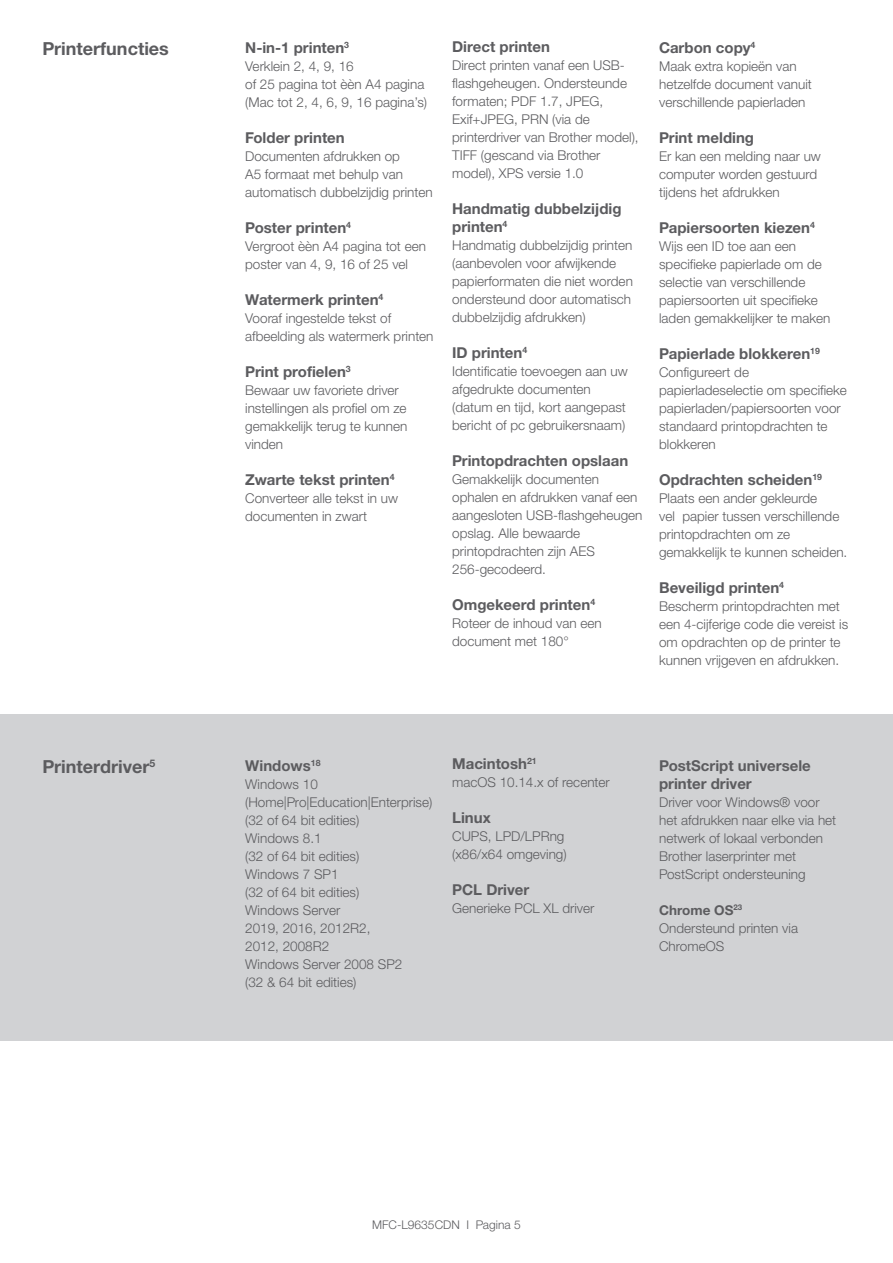
<style>
.page{position:relative;width:893px;height:1263px;background:#fff}
.page>*{position:absolute;margin:0;border:0;box-sizing:border-box;transform-origin:0 0}
.Body{font:700 18px "Helvetica Neue LTW1 G";color:#5c5c5f}
.Body-2{font:700 15px/18px "Helvetica Neue LTW1 G";color:#5c5c5f}
.Body-3{font:300 13.5px/18px "Helvetica Neue LTW1 G";color:#5c5c5f}
.Body-4{font:700 13.5px "Helvetica Neue LTW1 G";color:#5c5c5f}
.Body-5{font:300 12px "Helvetica Neue LTW1 G";color:#5c5c5f}
</style>
<div class="page">
<div style="left:0;top:715px;width:893px;height:326px;background:#d1d2d4"></div>
<p class="Body" style="left:43px;top:38px;width:128px">Printerfuncties</p>
<p class="Body-2" style="left:245px;top:39px;width:105px">N-in-1 printen<sup>3</sup></p>
<p class="Body-3" style="left:245px;top:57px;width:110px">Verklein 2, 4, 9, 16</p>
<p class="Body-3" style="left:245px;top:75px;width:184px">of 25 pagina tot èèn A4 pagina (Mac tot 2, 4, 6, 9, 16 pagina’s)</p>
<p class="Body-2" style="left:245px;top:129px;width:101px">Folder printen</p>
<p class="Body-3" style="left:245px;top:147px;width:189px">Documenten afdrukken op<br>A5 formaat met behulp van automatisch dubbelzijdig printen</p>
<p class="Body-2" style="left:245px;top:219px;width:107px">Poster printen<sup>4</sup></p>
<p class="Body-3" style="left:245px;top:237px;width:182px">Vergroot èèn A4 pagina tot een poster van 4, 9, 16 of 25 vel</p>
<p class="Body-2" style="left:245px;top:291px;width:140px">Watermerk printen<sup>4</sup></p>
<p class="Body-3" style="left:245px;top:309px;width:190px">Vooraf ingestelde tekst of afbeelding als watermerk printen</p>
<p class="Body-2" style="left:245px;top:363px;width:107px">Print profielen<sup>3</sup></p>
<p class="Body-3" style="left:245px;top:381px;width:155px">Bewaar uw favoriete driver</p>
<p class="Body-3" style="left:245px;top:399px;width:164px;text-align:justify">instellingen als profiel om ze gemakkelijk terug te kunnen vinden</p>
<p class="Body-2" style="left:245px;top:471px;width:151px">Zwarte tekst printen<sup>4</sup></p>
<p class="Body-3" style="left:245px;top:489px;width:154px">Converteer alle tekst in uw documenten in zwart</p>
<p class="Body-2" style="left:452px;top:37px;width:99px">Direct printen</p>
<p class="Body-3" style="left:452px;top:56px;width:188px">Direct printen vanaf een USB&shy;flashgeheugen. Ondersteunde formaten; PDF 1.7, JPEG,<br>Exif+JPEG, PRN (via de printerdriver van Brother model),<br>TIFF (gescand via Brother model), XPS versie 1.0</p>
<p class="Body-2" style="left:452px;top:199px;width:171px">Handmatig dubbelzijdig printen<sup>4</sup></p>
<p class="Body-3" style="left:452px;top:236px;width:182px">Handmatig dubbelzijdig printen</p>
<p class="Body-3" style="left:452px;top:254px;width:182px">(aanbevolen voor afwijkende papierformaten die niet worden ondersteund door automatisch dubbelzijdig afdrukken)</p>
<p class="Body-2" style="left:452px;top:343px;width:77px">ID printen<sup>4</sup></p>
<p class="Body-3" style="left:452px;top:362px;width:177px">Identificatie toevoegen aan uw</p>
<p class="Body-3" style="left:452px;top:380px;width:140px">afgedrukte documenten</p>
<p class="Body-3" style="left:452px;top:398px;width:175px">(datum en tijd, kort aangepast bericht of pc gebruikersnaam)</p>
<p class="Body-2" style="left:452px;top:451px;width:178px">Printopdrachten opslaan</p>
<p class="Body-3" style="left:452px;top:470px;width:192px">Gemakkelijk documenten ophalen en afdrukken vanaf een aangesloten USB-flashgeheugen opslag. Alle bewaarde printopdrachten zijn AES<br>256-gecodeerd.</p>
<p class="Body-2" style="left:452px;top:595px;width:145px">Omgekeerd printen<sup>4</sup></p>
<p class="Body-3" style="left:452px;top:614px;width:151px">Roteer de inhoud van een document met 180°</p>
<p class="Body-2" style="left:659px;top:39px;width:98px">Carbon copy<sup>4</sup></p>
<p class="Body-3" style="left:659px;top:57px;width:154px">Maak extra kopieën van hetzelfde document vanuit verschillende papierladen</p>
<p class="Body-2" style="left:659px;top:129px;width:96px">Print melding</p>
<p class="Body-3" style="left:659px;top:147px;width:163px">Er kan een melding naar uw computer worden gestuurd tijdens het afdrukken</p>
<p class="Body-2" style="left:659px;top:219px;width:157px">Papiersoorten kiezen<sup>4</sup></p>
<p class="Body-3" style="left:659px;top:237px;width:173px">Wijs een ID toe aan een specifieke papierlade om de selectie van verschillende papiersoorten uit specifieke laden gemakkelijker te maken</p>
<p class="Body-2" style="left:659px;top:345px;width:162px">Papierlade blokkeren<sup>19</sup></p>
<p class="Body-3" style="left:659px;top:363px;width:189px">Configureert de papierladeselectie om specifieke papierladen/papiersoorten voor standaard printopdrachten te blokkeren</p>
<p class="Body-2" style="left:659px;top:471px;width:165px">Opdrachten scheiden<sup>19</sup></p>
<p class="Body-3" style="left:659px;top:489px;width:190px">Plaats een ander gekleurde<br>vel papier tussen verschillende printopdrachten om ze gemakkelijk te kunnen scheiden.</p>
<p class="Body-2" style="left:659px;top:579px;width:127px">Beveiligd printen<sup>4</sup></p>
<p class="Body-3" style="left:659px;top:597px;width:191px">Bescherm printopdrachten met een 4-cijferige code die vereist is om opdrachten op de printer te kunnen vrijgeven en afdrukken.</p>
<p class="Body" style="left:43px;top:755px;width:114px">Printerdriver<sup>5</sup></p>
<p class="Body-2" style="left:245px;top:756px;width:77px">Windows<sup>18</sup></p>
<p class="Body-3" style="left:245px;top:775px;width:189px">Windows 10 (Home|Pro|Education|Enterprise)</p>
<p class="Body-3" style="left:245px;top:811px;width:116px">(32 of 64 bit edities)</p>
<p class="Body-3" style="left:245px;top:829px;width:78px">Windows 8.1</p>
<p class="Body-3" style="left:245px;top:847px;width:116px">(32 of 64 bit edities)</p>
<p class="Body-3" style="left:245px;top:865px;width:95px">Windows 7 SP1</p>
<p class="Body-3" style="left:245px;top:883px;width:116px">(32 of 64 bit edities)</p>
<p class="Body-3" style="left:245px;top:901px;width:97px">Windows Server</p>
<p class="Body-3" style="left:245px;top:919px;width:127px">2019, 2016, 2012R2,</p>
<p class="Body-3" style="left:245px;top:937px;width:86px">2012, 2008R2</p>
<p class="Body-3" style="left:245px;top:955px;width:159px">Windows Server 2008 SP2</p>
<p class="Body-3" style="left:245px;top:973px;width:113px">(32 &amp; 64 bit edities)</p>
<p class="Body-2" style="left:452px;top:755px;width:86px">Macintosh<sup>21</sup></p>
<p class="Body-3" style="left:452px;top:773px;width:159px">macOS 10.14.x of recenter</p>
<p class="Body-2" style="left:452px;top:809px;width:40px">Linux</p>
<p class="Body-3" style="left:452px;top:827px;width:114px">CUPS, LPD/LPRng</p>
<p class="Body-3" style="left:452px;top:845px;width:116px">(x86/x64 omgeving)</p>
<p class="Body-2" style="left:452px;top:881px;width:79px">PCL Driver</p>
<p class="Body-3" style="left:452px;top:899px;width:144px">Generieke PCL XL driver</p>
<p class="Body-2" style="left:659px;top:756px;width:153px">PostScript universele</p>
<p class="Body-2" style="left:659px;top:774px;width:94px">printer driver</p>
<p class="Body-3" style="left:659px;top:793px;width:179px">Driver voor Windows® voor het afdrukken naar elke via het netwerk of lokaal verbonden<br>Brother laserprinter met</p>
<p class="Body-3" style="left:659px;top:865px;width:148px">PostScript ondersteuning</p>
<p class="Body-4" style="left:659px;top:902px;width:85px">Chrome OS<sup>23</sup></p>
<p class="Body-3" style="left:659px;top:919px;width:140px">Ondersteund printen via<br>ChromeOS</p>
<p class="Body-5" style="left:372px;top:1217px;width:150px">MFC-L9635CDN I Pagina 5</p>
</div>
